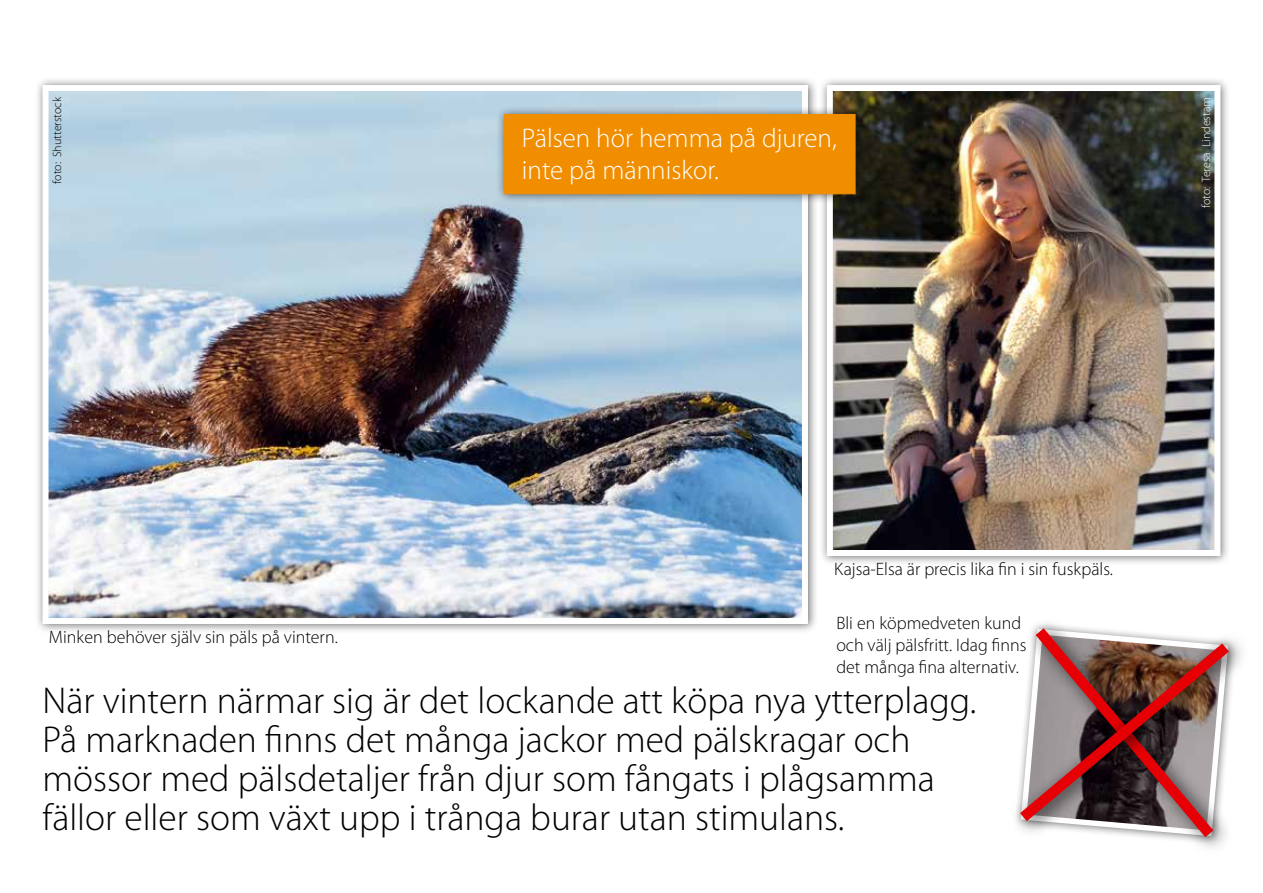
<style>
.page{position:relative;width:1263px;height:893px;background:#fff}
.page>*{position:absolute;margin:0;border:0;box-sizing:border-box;transform-origin:0 0}
.t1{font:300 37.5px/39px "Myriad Pro";color:#000}
.t2{font:300 27px/32.4px "Myriad Pro";color:#fff}
.t3{font:300 18px/21.6px "Myriad Pro";color:#000}
.t4{font:300 12px "Myriad Pro";color:#fff}
.t5{font:300 12px "Myriad Pro";color:#000}
</style>
<div class="page">
<div style="left:35px;top:77px;width:783px;height:557px;background:#000;opacity:.55"></div>
<img style="left:50px;top:92px;width:751px;height:525px">
<div style="left:43px;top:85px;width:765px;height:539px;border:6px solid #fff"></div>
<div style="left:819px;top:77px;width:411px;height:489px;background:#000;opacity:.55"></div>
<img style="left:834px;top:92px;width:379px;height:457px">
<div style="left:827px;top:85px;width:393px;height:471px;border:6px solid #fff"></div>
<div style="left:496px;top:106px;width:369px;height:98px;background:#000;opacity:.55"></div>
<div style="left:504px;top:114px;width:351px;height:80px;background:#f18e00"></div>
<svg style="left:1032px;top:623px;width:192px;height:225px"></svg>
<div style="left:1010px;top:632px;width:238px;height:208px;background:#000;opacity:.75"></div>
<svg style="left:1010px;top:633px;width:230px;height:199px"></svg>
<p class="t5" style="left:50px;top:184px;width:88px;rotate:-90deg">foto: Shutterstock</p>
<p class="t2" style="left:522px;top:121px;width:316px">Pälsen hör hemma på djuren, inte på människor.</p>
<p class="t4" style="left:1199px;top:208px;width:113px;rotate:-90deg">foto: Teresa Lindestam</p>
<p class="t3" style="left:49px;top:626px;width:290px">Minken behöver själv sin päls på vintern.</p>
<p class="t3" style="left:834px;top:558px;width:280px">Kajsa-Elsa är precis lika fin i sin fuskpäls.</p>
<p class="t3" style="left:836px;top:612px;width:192px">Bli en köpmedveten kund och välj pälsfritt. Idag finns det många fina alternativ.</p>
<p class="t1" style="left:43px;top:681px;width:935px">När vintern närmar sig är det lockande att köpa nya ytterplagg.<br>På marknaden finns det många jackor med pälskragar och mössor med pälsdetaljer från djur som fångats i plågsamma fällor eller som växt upp i trånga burar utan stimulans.</p>
</div>
